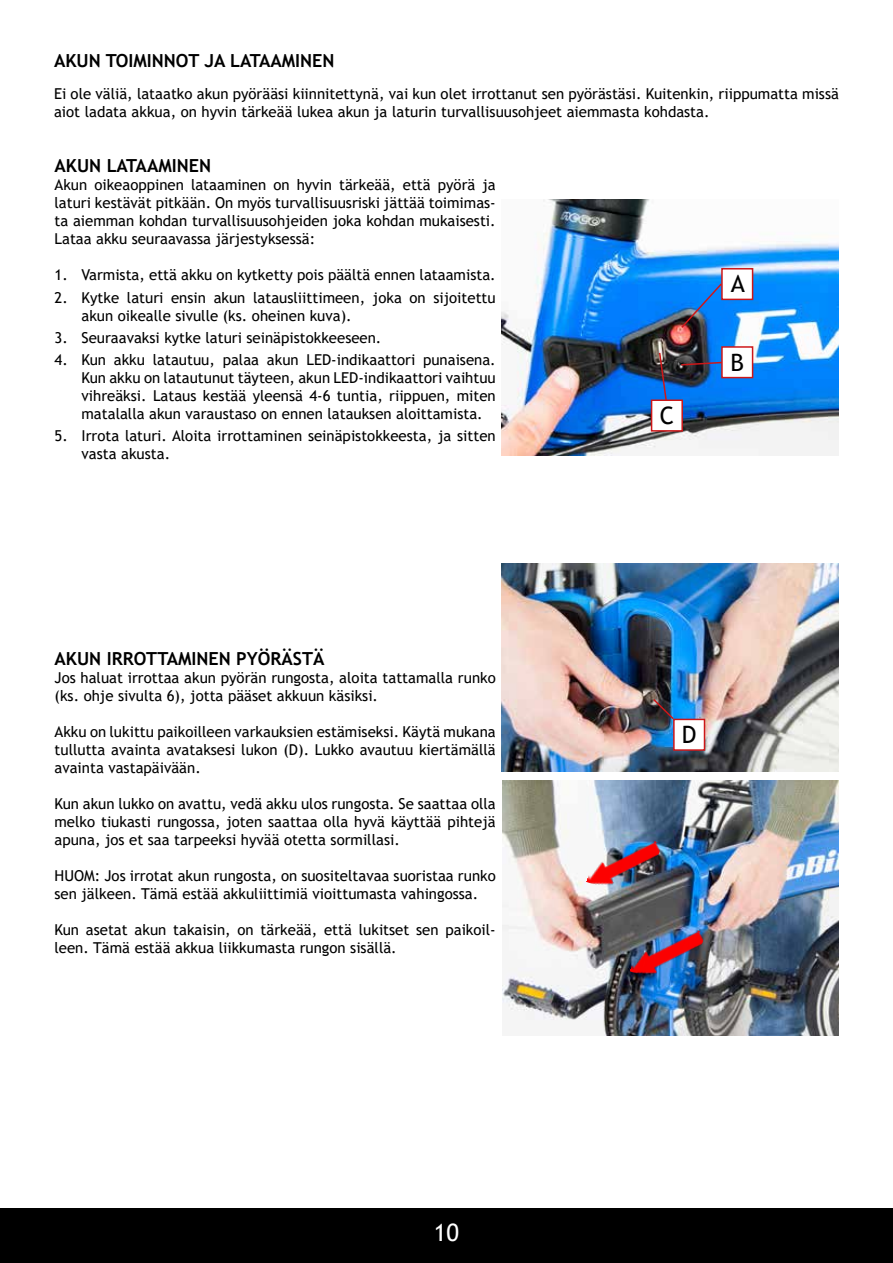
<style>
.page{position:relative;width:893px;height:1263px;background:#fff}
.page>*{position:absolute;margin:0;border:0;box-sizing:border-box;transform-origin:0 0}
.t1{font:24px "Trebuchet MS";color:#000}
.t2{font:24px "Trebuchet MS";color:#fff}
.t3{font:700 18px "Trebuchet MS";color:#000}
.t4{font:15px/18px "Trebuchet MS";color:#000}
</style>
<div class="page">
<div style="left:0;top:1209px;width:893px;height:54px;background:#000"></div>
<img style="left:502px;top:200px;width:337px;height:256px">
<div style="left:721px;top:268px;width:32px;height:32px;background:#fff;border:2px solid #cd1719"></div>
<svg style="left:680px;top:282px;width:43px;height:47px"></svg>
<div style="left:721px;top:346px;width:32px;height:32px;background:#fff;border:2px solid #cd1719"></div>
<svg style="left:680px;top:361px;width:43px;height:5px"></svg>
<div style="left:651px;top:399px;width:32px;height:33px;background:#fff;border:2px solid #cd1719"></div>
<svg style="left:658px;top:351px;width:10px;height:51px"></svg>
<img style="left:502px;top:563px;width:336px;height:208px">
<img style="left:502px;top:780px;width:337px;height:255px">
<div style="left:673px;top:719px;width:32px;height:32px;background:#fff;border:2px solid #cd1719"></div>
<svg style="left:652px;top:697px;width:23px;height:24px"></svg>
<img style="left:629px;top:914px;width:77px;height:76px">
<img style="left:586px;top:824px;width:76px;height:77px">
<p class="t3" style="left:54px;top:50px;width:282px">AKUN TOIMINNOT JA LATAAMINEN</p>
<p class="t4" style="left:54px;top:85px;width:786px">Ei ole väliä, lataatko akun pyörääsi kiinnitettynä, vai kun olet irrottanut sen pyörästäsi. Kuitenkin, riippumatta missä aiot ladata akkua, on hyvin tärkeää lukea akun ja laturin turvallisuusohjeet aiemmasta kohdasta.</p>
<p class="t3" style="left:55px;top:155px;width:158px">AKUN LATAAMINEN</p>
<p class="t4" style="left:55px;top:176px;width:443px;text-align:justify">Akun oikeaoppinen lataaminen on hyvin tärkeää, että pyörä ja laturi kestävät pitkään. On myös turvallisuusriski jättää toimimas&shy;ta aiemman kohdan turvallisuusohjeiden joka kohdan mukaisesti.<br>Lataa akku seuraavassa järjestyksessä:</p>
<p class="t4" style="left:55px;top:266px;width:443px">1. Varmista, että akku on kytketty pois päältä ennen lataamista.</p>
<p class="t4" style="left:82px;top:288px;width:416px;text-indent:-27px">2. Kytke laturi ensin akun latausliittimeen, joka on sijoitettu akun oikealle sivulle (ks. oheinen kuva).</p>
<p class="t4" style="left:55px;top:328px;width:328px">3. Seuraavaksi kytke laturi seinäpistokkeeseen.</p>
<p class="t4" style="left:82px;top:351px;width:416px;text-align:justify;text-indent:-27px">4. Kun akku latautuu, palaa akun LED-indikaattori punaisena.<br>Kun akku on latautunut täyteen, akun LED-indikaattori vaihtuu vihreäksi. Lataus kestää yleensä 4-6 tuntia, riippuen, miten matalalla akun varaustaso on ennen latauksen aloittamista.</p>
<p class="t4" style="left:82px;top:427px;width:416px;text-indent:-27px">5. Irrota laturi. Aloita irrottaminen seinäpistokkeesta, ja sitten vasta akusta.</p>
<p class="t3" style="left:55px;top:647px;width:271px">AKUN IRROTTAMINEN PYÖRÄSTÄ</p>
<p class="t4" style="left:55px;top:668px;width:443px">Jos haluat irrottaa akun pyörän rungosta, aloita tattamalla runko (ks. ohje sivulta 6), jotta pääset akkuun käsiksi.</p>
<p class="t4" style="left:55px;top:722px;width:443px;text-align:justify">Akku on lukittu paikoilleen varkauksien estämiseksi. Käytä mukana tullutta avainta avataksesi lukon (D). Lukko avautuu kiertämällä avainta vastapäivään.</p>
<p class="t4" style="left:55px;top:794px;width:443px;text-align:justify">Kun akun lukko on avattu, vedä akku ulos rungosta. Se saattaa olla melko tiukasti rungossa, joten saattaa olla hyvä käyttää pihtejä apuna, jos et saa tarpeeksi hyvää otetta sormillasi.</p>
<p class="t4" style="left:55px;top:866px;width:443px">HUOM: Jos irrotat akun rungosta, on suositeltavaa suoristaa runko sen jälkeen. Tämä estää akkuliittimiä vioittumasta vahingossa.</p>
<p class="t4" style="left:55px;top:920px;width:443px">Kun asetat akun takaisin, on tärkeää, että lukitset sen paikoil&shy;leen. Tämä estää akkua liikkumasta rungon sisällä.</p>
<h1 class="t2" style="left:434px;top:1217px;width:27px">10</h1>
<h1 class="t1" style="left:660px;top:400px;width:16px">C</h1>
<h1 class="t1" style="left:731px;top:269px;width:16px">A</h1>
<h1 class="t1" style="left:730px;top:347px;width:15px">B</h1>
<h1 class="t1" style="left:682px;top:719px;width:16px">D</h1>
</div>
